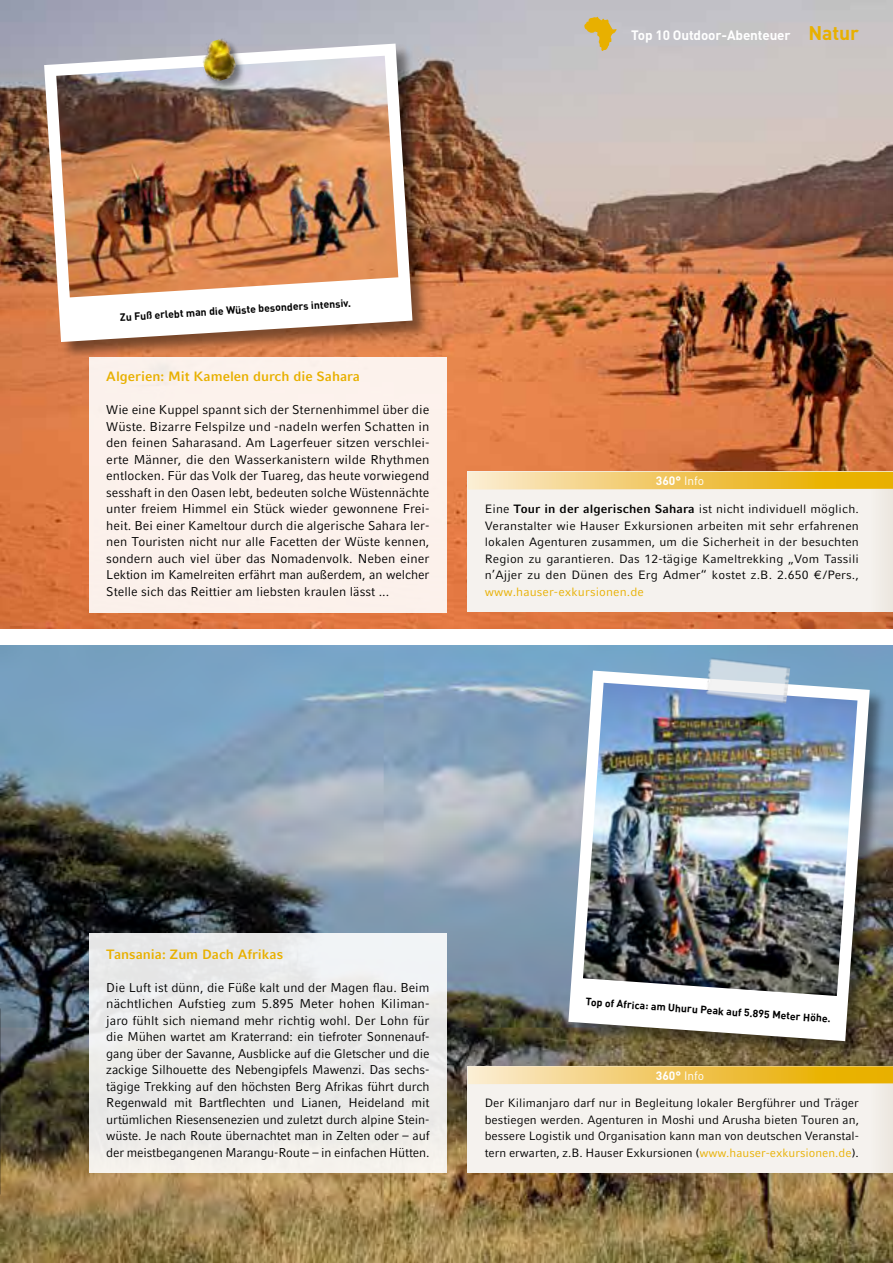
<style>
.page{position:relative;width:893px;height:1263px;background:#fff}
.page>*{position:absolute;margin:0;border:0;box-sizing:border-box;transform-origin:0 0}
.t1{font:700 13.5px "Compatil Fact LT";color:#e8b000}
.t2{font:700 13.5px "DIN";letter-spacing:-.01em;color:#fff}
.t3{font:12.75px/16.5px "Compatil Fact LT";letter-spacing:-.01em;color:#000;text-align:justify}
.t4{font:12px/16.5px "Compatil Fact LT";color:#000;text-align:justify}
.t5{font:12px "Compatil Fact LT";letter-spacing:.01em;color:#e8b000}
.t6{font:700 12px "DIN";color:#fff}
.t7{font:700 10.5px "DIN";color:#000}
.s1{font-size:19.5px;color:#e8b000}
.s2{font-weight:400}
.s3{font-weight:700}
.s4{color:#e8b000}
</style>
<div class="page">
<img style="left:0;top:645px;width:893px;height:618px">
<img style="left:0;top:0;width:893px;height:629px">
<div style="left:568px;top:670px;width:319px;height:389px;background:#000;opacity:.45"></div>
<svg style="left:568px;top:670px;width:302px;height:371px"></svg>
<img style="left:583px;top:683px;width:274px;height:313px">
<div style="left:468px;top:472px;width:425px;height:140px;background:#f5f2ee"></div>
<div style="left:859px;top:472px;width:34px;height:140px;background:#f2eee9"></div>
<svg style="left:468px;top:472px;width:425px;height:18px;background:#f0ca61"></svg>
<div style="left:468px;top:1066px;width:425px;height:107px;background:#f5f2ee"></div>
<div style="left:859px;top:1067px;width:34px;height:106px;background:#f2eee9"></div>
<svg style="left:468px;top:1066px;width:425px;height:18px;background:#f0c95f"></svg>
<img style="left:0;top:1013px;width:1px;height:170px">
<div style="left:89px;top:357px;width:357px;height:255px;background:#fcf1ec"></div>
<div style="left:89px;top:933px;width:357px;height:240px;background:linear-gradient(to right,#ebeae8,#eeeeec)"></div>
<div style="left:44px;top:43px;width:386px;height:316px;background:#000;opacity:.45"></div>
<svg style="left:44px;top:44px;width:368px;height:298px"></svg>
<img style="left:56px;top:56px;width:342px;height:241px">
<div style="left:203px;top:38px;width:42px;height:52px;background:#000;opacity:.45"></div>
<img style="left:198px;top:37px;width:41px;height:47px">
<img style="left:705px;top:653px;width:86px;height:57px">
<svg style="left:584px;top:17px;width:33px;height:34px"></svg>
<p class="t2" style="left:631px;top:27px;width:229px">Top 10 Outdoor-Abenteuer <span class="s1">Natur</span></p>
<p class="t7" style="left:120px;top:309px;width:233px;rotate:-3deg">Zu Fuß erlebt man die Wüste besonders intensiv.</p>
<p class="t1" style="left:106px;top:368px;width:255px">Algerien: Mit Kamelen durch die Sahara</p>
<p class="t3" style="left:106px;top:401px;width:325px">Wie eine Kuppel spannt sich der Sternenhimmel über die Wüste. Bizarre Felspilze und -nadeln werfen Schatten in den feinen Saharasand. Am Lagerfeuer sitzen verschlei&shy;erte Männer, die den Wasserkanistern wilde Rhythmen entlocken. Für das Volk der Tuareg, das heute vorwiegend sesshaft in den Oasen lebt, bedeuten solche Wüstennächte unter freiem Himmel ein Stück wieder gewonnene Frei&shy;heit. Bei einer Kameltour durch die algerische Sahara ler&shy;nen Touristen nicht nur alle Facetten der Wüste kennen, sondern auch viel über das Nomadenvolk. Neben einer Lektion im Kamelreiten erfährt man außerdem, an welcher Stelle sich das Reittier am liebsten kraulen lässt ...</p>
<p class="t6" style="left:656px;top:473px;width:50px">360° <span class="s2">Info</span></p>
<p class="t4" style="left:485px;top:501px;width:376px">Eine <span class="s3">Tour in der algerischen Sahara</span> ist nicht individuell möglich.<br>Veranstalter wie Hauser Exkursionen arbeiten mit sehr erfahrenen lokalen Agenturen zusammen, um die Sicherheit in der besuchten Region zu garantieren. Das 12-tägige Kameltrekking „Vom Tassili n’Ajjer zu den Dünen des Erg Admer“ kostet z.B. 2.650 €/Pers.,</p>
<p class="t5" style="left:485px;top:584px;width:161px">www.hauser-exkursionen.de</p>
<p class="t1" style="left:106px;top:946px;width:178px">Tansania: Zum Dach Afrikas</p>
<p class="t3" style="left:106px;top:979px;width:325px">Die Luft ist dünn, die Füße kalt und der Magen flau. Beim nächtlichen Aufstieg zum 5.895 Meter hohen Kiliman&shy;jaro fühlt sich niemand mehr richtig wohl. Der Lohn für die Mühen wartet am Kraterrand: ein tiefroter Sonnenauf&shy;gang über der Savanne, Ausblicke auf die Gletscher und die zackige Silhouette des Nebengipfels Mawenzi. Das sechs&shy;tägige Trekking auf den höchsten Berg Afrikas führt durch Regenwald mit Bartflechten und Lianen, Heideland mit urtümlichen Riesensenezien und zuletzt durch alpine Stein&shy;wüste. Je nach Route übernachtet man in Zelten oder – auf der meistbegangenen Marangu-Route – in einfachen Hütten.</p>
<p class="t7" style="left:586px;top:995px;width:247px;rotate:4deg">Top of Africa: am Uhuru Peak auf 5.895 Meter Höhe.</p>
<p class="t6" style="left:656px;top:1068px;width:50px">360° <span class="s2">Info</span></p>
<p class="t4" style="left:485px;top:1095px;width:376px">Der Kilimanjaro darf nur in Begleitung lokaler Bergführer und Träger bestiegen werden. Agenturen in Moshi und Arusha bieten Touren an, bessere Logistik und Organisation kann man von deutschen Veranstal&shy;tern erwarten, z.B. Hauser Exkursionen (<span class="s4">www.hauser-exkursionen.de</span>).</p>
</div>
